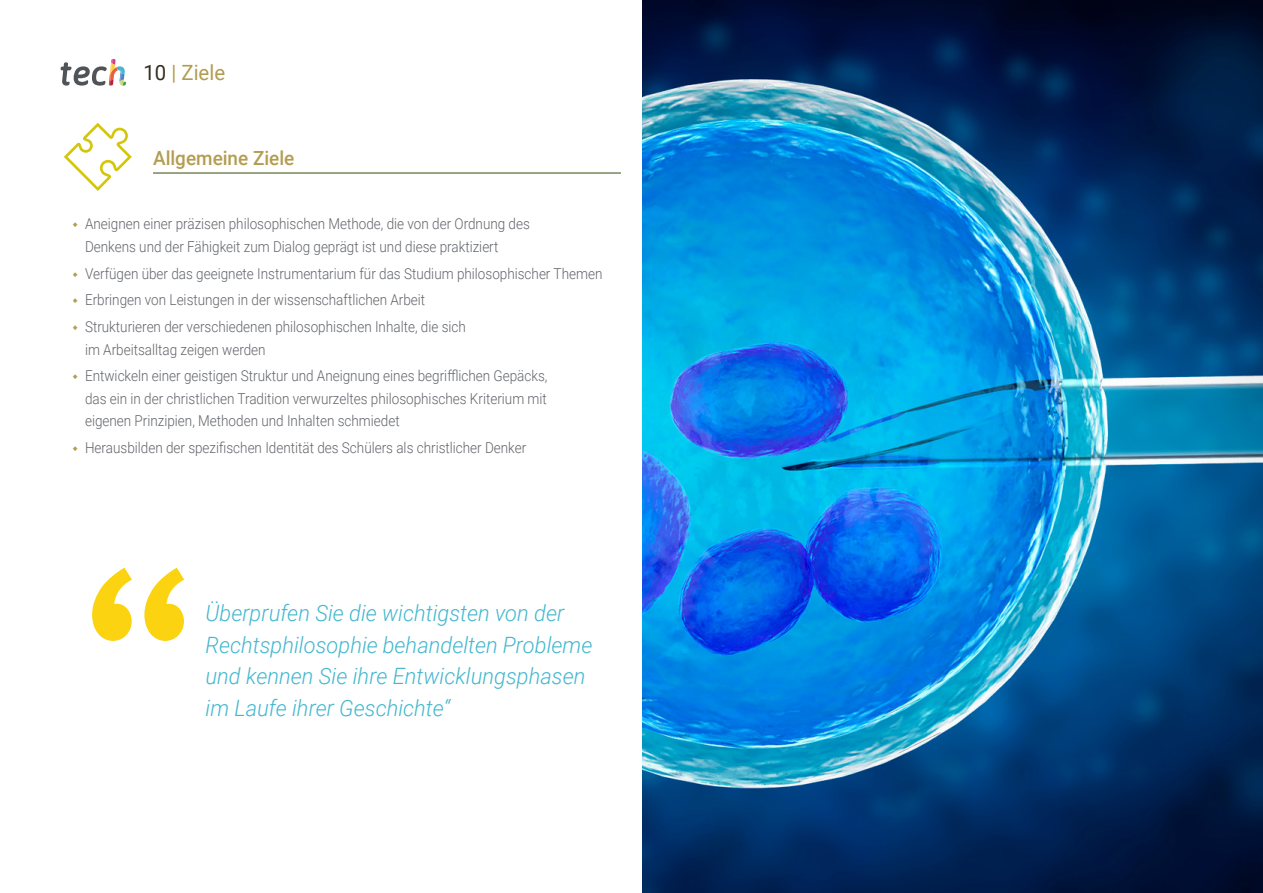
<style>
.page{position:relative;width:1263px;height:893px;background:#fff}
.page>*{position:absolute;margin:0;border:0;box-sizing:border-box;transform-origin:0 0}
.t1{font:italic 300 22.5px/31.5px "Roboto";color:#43b7cf}
.t2{font:21px "Roboto";color:#b29c51}
.t3{font:500 19.5px "Roboto";color:#b39d51}
.t4{font:300 15px/26.7px "Roboto";color:#61646a;scale:.9 1}
.s1{color:#312e20}
</style>
<div class="page">
<hr style="left:153px;top:173px;width:468px;height:1px;background:#b39d51">
<img style="left:642px;top:0;width:621px;height:893px">
<svg style="left:61px;top:59px;width:65px;height:27px"></svg>
<svg style="left:92px;top:568px;width:92px;height:73px"></svg>
<svg style="left:64px;top:123px;width:68px;height:68px"></svg>
<h2 class="t2" style="left:144px;top:57px;width:83px"><span class="s1">10</span> | Ziele</h2>
<h3 class="t3" style="left:153px;top:144px;width:143px">Allgemeine Ziele</h3>
<p class="t4" style="left:85px;top:212px;width:496px;line-height:22.5px">Aneignen einer präzisen philosophischen Methode, die von der Ordnung des<br>Denkens und der Fähigkeit zum Dialog geprägt ist und diese praktiziert</p>
<p class="t4" style="left:85px;top:259px;width:576px">Verfügen über das geeignete Instrumentarium für das Studium philosophischer Themen<br>Erbringen von Leistungen in der wissenschaftlichen Arbeit<br>Strukturieren der verschiedenen philosophischen Inhalte, die sich</p>
<p class="t4" style="left:85px;top:335px;width:515px">im Arbeitsalltag zeigen werden<br>Entwickeln einer geistigen Struktur und Aneignung eines begrifflichen Gepäcks,</p>
<p class="t4" style="left:85px;top:387px;width:515px;line-height:22.5px">das ein in der christlichen Tradition verwurzeltes philosophisches Kriterium mit eigenen Prinzipien, Methoden und Inhalten schmiedet</p>
<p class="t4" style="left:85px;top:434px;width:492px">Herausbilden der spezifischen Identität des Schülers als christlicher Denker</p>
<h1 class="t1" style="left:205px;top:597px;width:388px">Überprufen Sie die wichtigsten von der Rechtsphilosophie behandelten Probleme und kennen Sie ihre Entwicklungsphasen im Laufe ihrer Geschichte“</h1>
</div>
